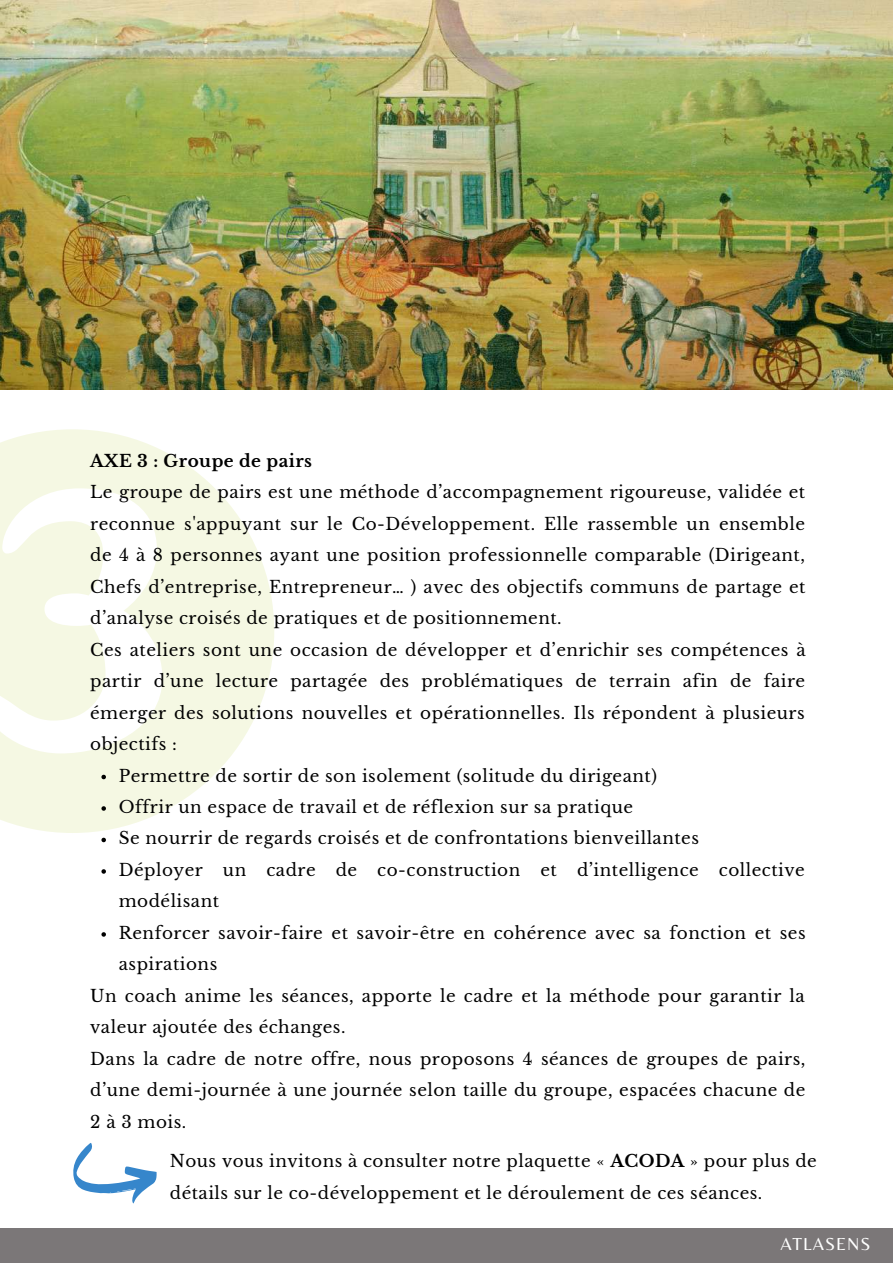
<style>
.page{position:relative;width:893px;height:1264px;background:#fff}
.page>*{position:absolute;margin:0;border:0;box-sizing:border-box;transform-origin:0 0}
.t1{font:18px "Belleza";letter-spacing:.05em;color:#fff}
.t2{font:16.8px/31.5px "Libre Baskerville";letter-spacing:.03em;color:#000}
.t3{font:700 16.8px "Libre Baskerville";letter-spacing:.03em;color:#000}
.s1{font-weight:700}
</style>
<div class="page">
<svg style="left:0;top:429px;width:274px;height:404px;fill:#f5f8e3"></svg>
<div style="left:0;top:1227px;width:892px;height:35px;background:#7b7778"></div>
<svg style="left:101px;top:774px;width:5px;height:5px"></svg>
<svg style="left:101px;top:806px;width:5px;height:4px"></svg>
<svg style="left:101px;top:837px;width:5px;height:5px"></svg>
<svg style="left:101px;top:869px;width:5px;height:4px"></svg>
<svg style="left:101px;top:932px;width:5px;height:4px"></svg>
<img style="left:0;top:0;width:892px;height:389px">
<svg style="left:73px;top:1143px;width:84px;height:60px"></svg>
<p class="t3" style="left:90px;top:450px;width:223px">AXE 3 : Groupe de pairs</p>
<p class="t2" style="left:90px;top:476px;width:717px">Le groupe de pairs est une méthode d’accompagnement rigoureuse, validée et reconnue s'appuyant sur le Co-Développement. Elle rassemble un ensemble de 4 à 8 personnes ayant une position professionnelle comparable (Dirigeant, Chefs d’entreprise, Entrepreneur… ) avec des objectifs communs de partage et d’analyse croisés de pratiques et de positionnement.<br>Ces ateliers sont une occasion de développer et d’enrichir ses compétences à partir d’une lecture partagée des problématiques de terrain afin de faire émerger des solutions nouvelles et opérationnelles. Ils répondent à plusieurs objectifs :</p>
<p class="t2" style="left:119px;top:759px;width:688px">Permettre de sortir de son isolement (solitude du dirigeant)<br>Offrir un espace de travail et de réflexion sur sa pratique<br>Se nourrir de regards croisés et de confrontations bienveillantes<br>Déployer un cadre de co-construction et d’intelligence collective modélisant<br>Renforcer savoir-faire et savoir-être en cohérence avec sa fonction et ses aspirations</p>
<p class="t2" style="left:90px;top:980px;width:716px">Un coach anime les séances, apporte le cadre et la méthode pour garantir la valeur ajoutée des échanges.<br>Dans la cadre de notre offre, nous proposons 4 séances de groupes de pairs, d’une demi-journée à une journée selon taille du groupe, espacées chacune de 2 à 3 mois.</p>
<p class="t2" style="left:170px;top:1145px;width:648px">Nous vous invitons à consulter notre plaquette « <span class="s1">ACODA</span> » pour plus de détails sur le co-développement et le déroulement de ces séances.</p>
<p class="t1" style="left:780px;top:1233px;width:91px">ATLASENS</p>
</div>
